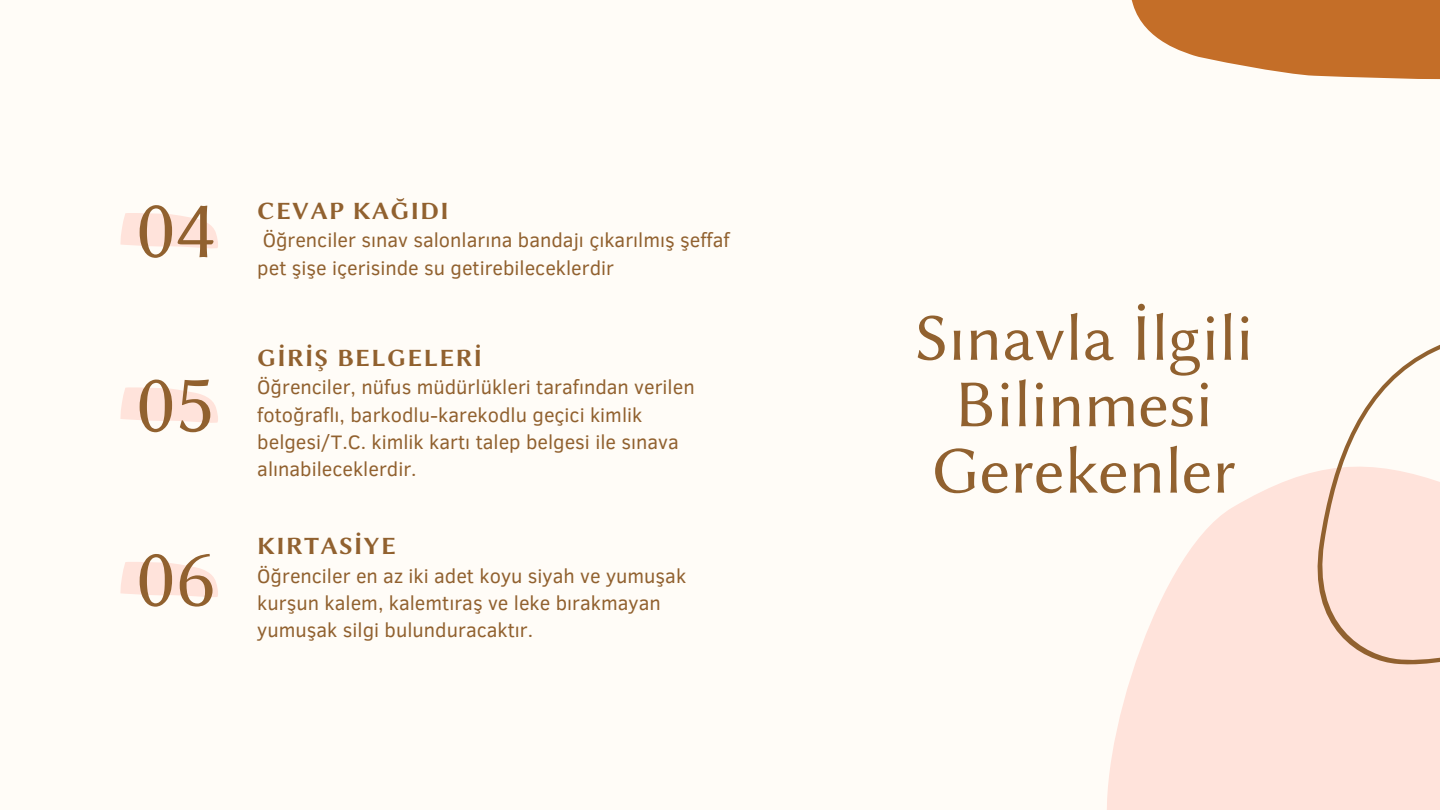
<style>
.page{position:relative;width:1440px;height:810px;background:#fffcf7}
.page>*{position:absolute;margin:0;border:0;box-sizing:border-box;transform-origin:0 0}
.t1{font:85px "Lin Biolinum O";color:#91612f}
.t2{font:67.2px/66.4px "Lin Biolinum O";color:#91612f;text-align:center}
.t3{font:25px "Lin Biolinum OB";letter-spacing:.05em;color:#91612f}
.t4{font:20px/27.2px "Clear Sans";color:#91612f}
</style>
<div class="page">
<svg style="left:1107px;top:474px;width:200px;height:336px;fill:#ffe3db"></svg>
<div style="left:1221px;top:581px;width:219px;height:229px;background:#ffe3db"></div>
<svg style="left:120px;top:213px;width:98px;height:35px"></svg>
<svg style="left:120px;top:387px;width:98px;height:36px"></svg>
<svg style="left:120px;top:562px;width:98px;height:35px"></svg>
<svg style="left:1307px;top:344px;width:133px;height:324px;fill:#ffe3db"></svg>
<svg style="left:1131px;top:0;width:309px;height:80px"></svg>
<h2 class="t1" style="left:136px;top:181px;width:81px">04</h2>
<p class="t1" style="left:136px;top:355px;width:81px">05</p>
<p class="t1" style="left:136px;top:530px;width:81px">06</p>
<p class="t3" style="left:257px;top:197px;width:193px">CEVAP KAĞIDI</p>
<p class="t4" style="left:263px;top:226px;width:469px">Öğrenciler sınav salonlarına bandajı çıkarılmış şeffaf</p>
<p class="t4" style="left:257px;top:253px;width:358px">pet şişe içerisinde su getirebileceklerdir</p>
<p class="t3" style="left:257px;top:344px;width:226px">GİRİŞ BELGELERİ</p>
<p class="t4" style="left:257px;top:373px;width:439px">Öğrenciler, nüfus müdürlükleri tarafından verilen fotoğraflı, barkodlu-karekodlu geçici kimlik belgesi/T.C. kimlik kartı talep belgesi ile sınava alınabileceklerdir.</p>
<p class="t3" style="left:257px;top:532px;width:140px">KIRTASİYE</p>
<p class="t4" style="left:257px;top:561px;width:430px">Öğrenciler en az iki adet koyu siyah ve yumuşak kurşun kalem, kalemtıraş ve leke bırakmayan yumuşak silgi bulunduracaktır.</p>
<p class="t2" style="left:914px;top:305px;width:341px">Sınavla İlgili<br>Bilinmesi<br>Gerekenler</p>
</div>
